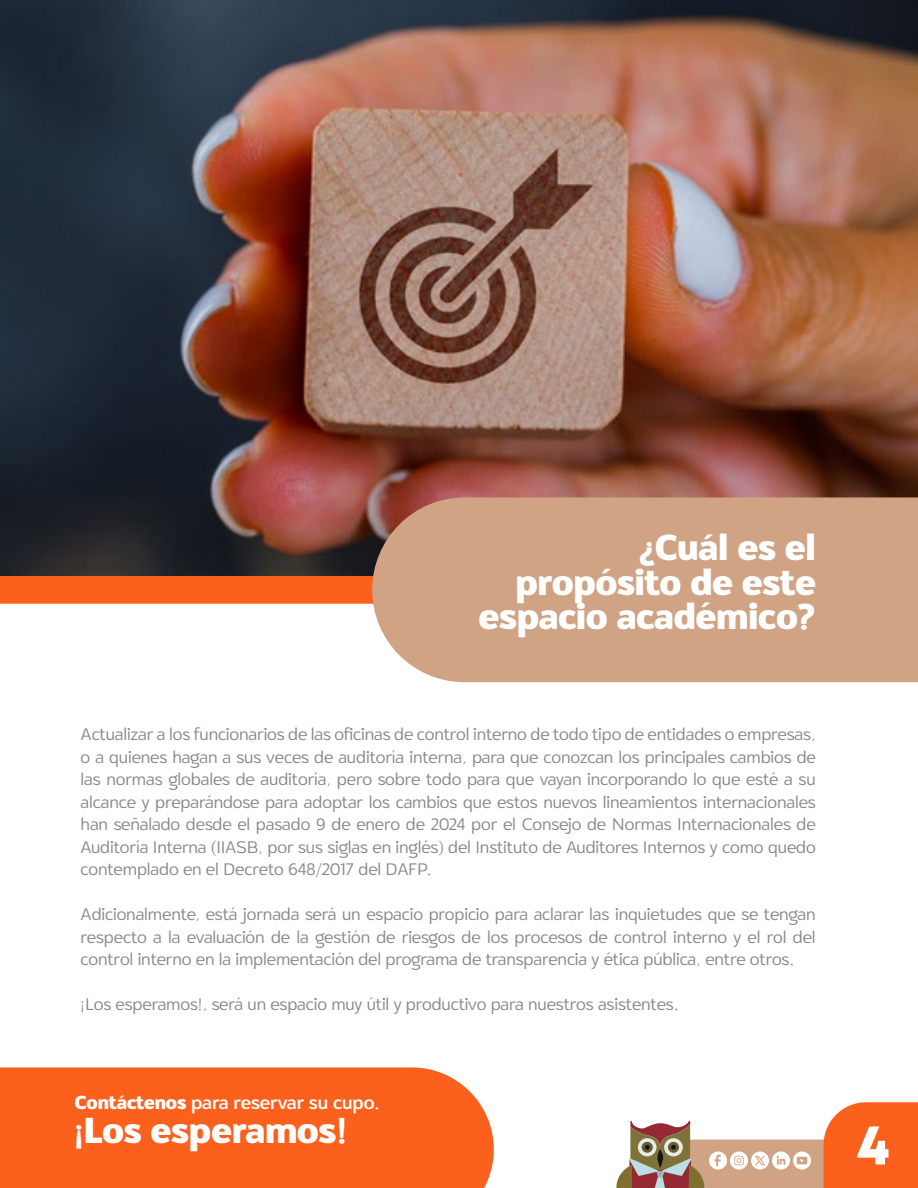
<style>
.page{position:relative;width:918px;height:1188px;background:#fff}
.page>*{position:absolute;margin:0;border:0;box-sizing:border-box;transform-origin:0 0}
.t1{font:800 57px "Mont";color:#fff}
.t2{font:700 34.5px/34.5px "Oliviar Sans";color:#fff;text-align:right}
.t3{font:18px "Oliviar Sans";color:#fff}
.t4{font:200 16.5px/22.5px "Oliviar Sans";letter-spacing:-.005em;color:#878787;text-align:justify}
.s1{font-weight:700}
</style>
<div class="page">
<img style="left:0;top:0;width:918px;height:576px">
<svg style="left:616px;top:1102px;width:302px;height:86px"></svg>
<div style="left:0;top:1067px;width:494px;height:121px;background:#fb611d"></div>
<div style="left:0;top:576px;width:372px;height:28px;background:#fb611d"></div>
<div style="left:372px;top:497px;width:546px;height:185px;background:#d0a385"></div>
<h2 class="t2" style="left:479px;top:531px;width:338px">¿Cuál es el propósito de este espacio académico?</h2>
<p class="t4" style="left:81px;top:723px;width:737px">Actualizar a los funcionarios de las oficinas de control interno de todo tipo de entidades o empresas, o a quienes hagan a sus veces de auditoría interna, para que conozcan los principales cambios de las normas globales de auditoría, pero sobre todo para que vayan incorporando lo que esté a su alcance y preparándose para adoptar los cambios que estos nuevos lineamientos internacionales han señalado desde el pasado 9 de enero de 2024 por el Consejo de Normas Internacionales de Auditoría Interna (IIASB, por sus siglas en inglés) del Instituto de Auditores Internos y como quedo contemplado en el Decreto 648/2017 del DAFP.</p>
<p class="t4" style="left:81px;top:903px;width:737px">Adicionalmente, está jornada será un espacio propicio para aclarar las inquietudes que se tengan respecto a la evaluación de la gestión de riesgos de los procesos de control interno y el rol del control interno en la implementación del programa de transparencia y ética pública, entre otros.</p>
<p class="t4" style="left:81px;top:993px;width:600px">¡Los esperamos!, será un espacio muy útil y productivo para nuestros asistentes.</p>
<p class="t3" style="left:75px;top:1091px;width:306px"><span class="s1">Contáctenos</span> para reservar su cupo.</p>
<h2 class="t2" style="left:75px;top:1114px;width:274px">¡Los esperamos!</h2>
<h1 class="t1" style="left:857px;top:1107px;width:35px">4</h1>
</div>
